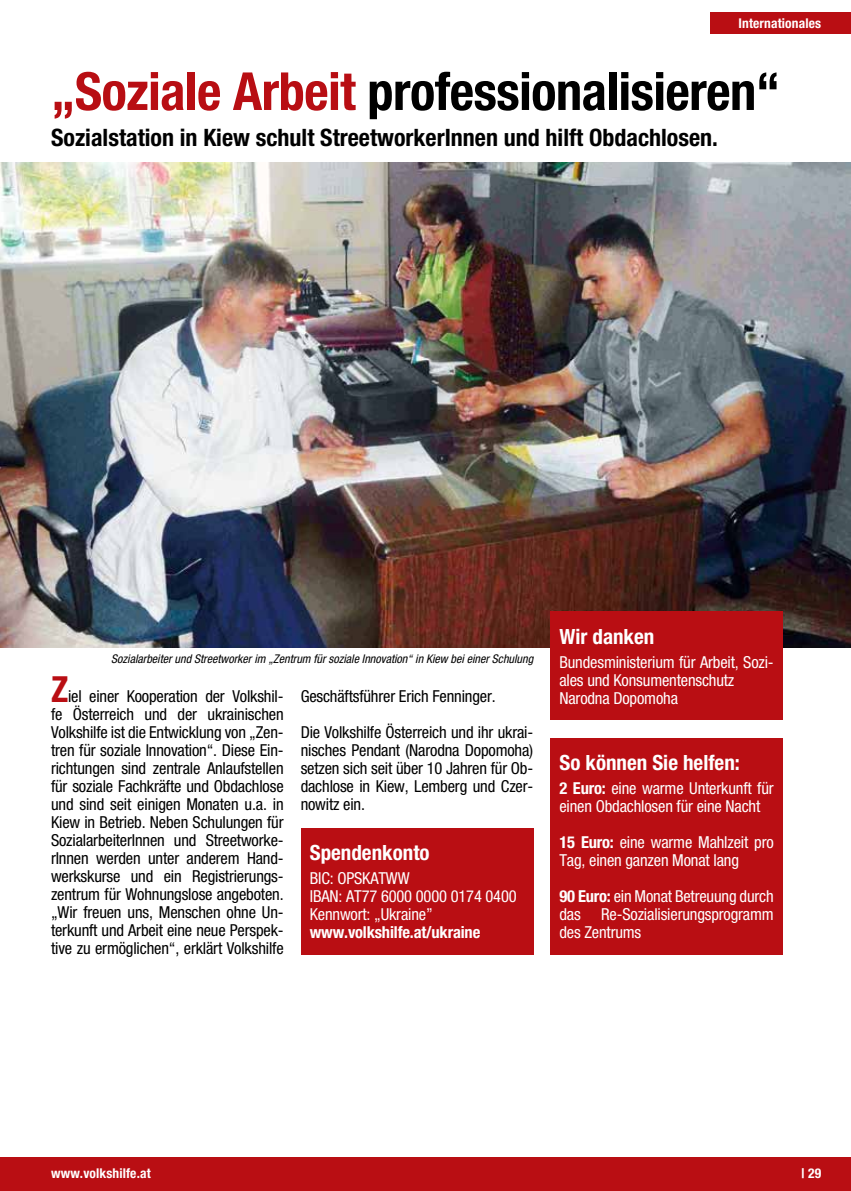
<style>
.page{position:relative;width:851px;height:1191px;background:#fff}
.page>*{position:absolute;margin:0;border:0;box-sizing:border-box;transform-origin:0 0}
.t1{font:700 condensed 52.5px "Helvetica Neue";letter-spacing:-.01em;color:#000}
.t2{font:700 condensed 24px "Helvetica Neue";color:#000}
.t3{font:700 condensed 21px "Helvetica Neue";color:#fff}
.t4{font:condensed 16.5px/18px "Helvetica Neue";letter-spacing:-.01em;color:#000;text-align:justify}
.t5{font:condensed 16.5px/18px "Helvetica Neue";letter-spacing:-.01em;color:#fff}
.t6{font:700 condensed 16.5px "Helvetica Neue";letter-spacing:-.01em;color:#fff}
.t7{font:700 condensed 13.5px "Helvetica Neue";letter-spacing:.01em;color:#fff}
.t8{font:italic condensed 12px "Helvetica Neue";color:#000}
.s1{color:#b80e13}
.s2{font-weight:700;font-size:36px;color:#b90e13}
.s3{font-weight:700}
</style>
<div class="page">
<div style="left:0;top:1157px;width:850px;height:34px;background:#b90e13"></div>
<img style="left:0;top:162px;width:850px;height:486px">
<div style="left:300px;top:828px;width:233px;height:126px;background:#b90e13"></div>
<div style="left:550px;top:612px;width:232px;height:108px;background:#b90e13"></div>
<div style="left:710px;top:13px;width:140px;height:21px;background:#b90e13"></div>
<div style="left:550px;top:738px;width:232px;height:216px;background:#b90e13"></div>
<p class="t7" style="left:738px;top:15px;width:84px">Internationales</p>
<h1 class="t1" style="left:51px;top:59px;width:730px"><span class="s1">„Soziale Arbeit</span> professionalisieren“</h1>
<h2 class="t2" style="left:51px;top:123px;width:668px">Sozialstation in Kiew schult StreetworkerInnen und hilft Obdachlosen.</h2>
<p class="t8" style="left:111px;top:651px;width:423px">Sozialarbeiter und Streetworker im „Zentrum für soziale Innovation“ in Kiew bei einer Schulung</p>
<p class="t4" style="left:51px;top:687px;width:234px"><span class="s2">Z</span>iel einer Kooperation der Volkshil&shy;fe Österreich und der ukrainischen Volkshilfe ist die Entwicklung von „Zen&shy;tren für soziale Innovation“. Diese Ein&shy;richtungen sind zentrale Anlaufstellen für soziale Fachkräfte und Obdachlose und sind seit einigen Monaten u.a. in Kiew in Betrieb. Neben Schulungen für SozialarbeiterInnen und Streetworke&shy;rInnen werden unter anderem Hand&shy;werkskurse und ein Registrierungs&shy;zentrum für Wohnungslose angeboten. „Wir freuen uns, Menschen ohne Un&shy;terkunft und Arbeit eine neue Perspek&shy;tive zu ermöglichen“, erklärt Volkshilfe</p>
<p class="t4" style="left:300px;top:678px;width:234px;line-height:36px">Geschäftsführer Erich Fenninger.<br>Die Volkshilfe Österreich und ihr ukrai-</p>
<p class="t4" style="left:300px;top:741px;width:234px">nisches Pendant (Narodna Dopomoha) setzen sich seit über 10 Jahren für Ob&shy;dachlose in Kiew, Lemberg und Czer&shy;nowitz ein.</p>
<p class="t3" style="left:310px;top:840px;width:121px">Spendenkonto</p>
<p class="t5" style="left:310px;top:869px;width:208px">BIC: OPSKATWW<br>IBAN: AT77 6000 0000 0174 0400<br>Kennwort: „Ukraine”</p>
<p class="t6" style="left:310px;top:922px;width:172px">www.volkshilfe.at/ukraine</p>
<p class="t3" style="left:559px;top:624px;width:96px">Wir danken</p>
<p class="t5" style="left:559px;top:653px;width:216px">Bundesministerium für Arbeit, Sozi&shy;ales und Konsumentenschutz<br>Narodna Dopomoha</p>
<p class="t3" style="left:559px;top:750px;width:182px">So können Sie helfen:</p>
<p class="t5" style="left:559px;top:779px;width:216px"><span class="s3">2 Euro:</span> eine warme Unterkunft für einen Obdachlosen für eine Nacht</p>
<p class="t5" style="left:559px;top:833px;width:216px"><span class="s3">15 Euro:</span> eine warme Mahlzeit pro<br>Tag, einen ganzen Monat lang</p>
<p class="t5" style="left:559px;top:887px;width:216px;text-align:justify"><span class="s3">90 Euro:</span> ein Monat Betreuung durch das Re-Sozialisierungsprogramm des Zentrums</p>
<p class="t7" style="left:51px;top:1165px;width:101px">www.volkshilfe.at</p>
<p class="t7" style="left:801px;top:1165px;width:21px">| 29</p>
</div>
